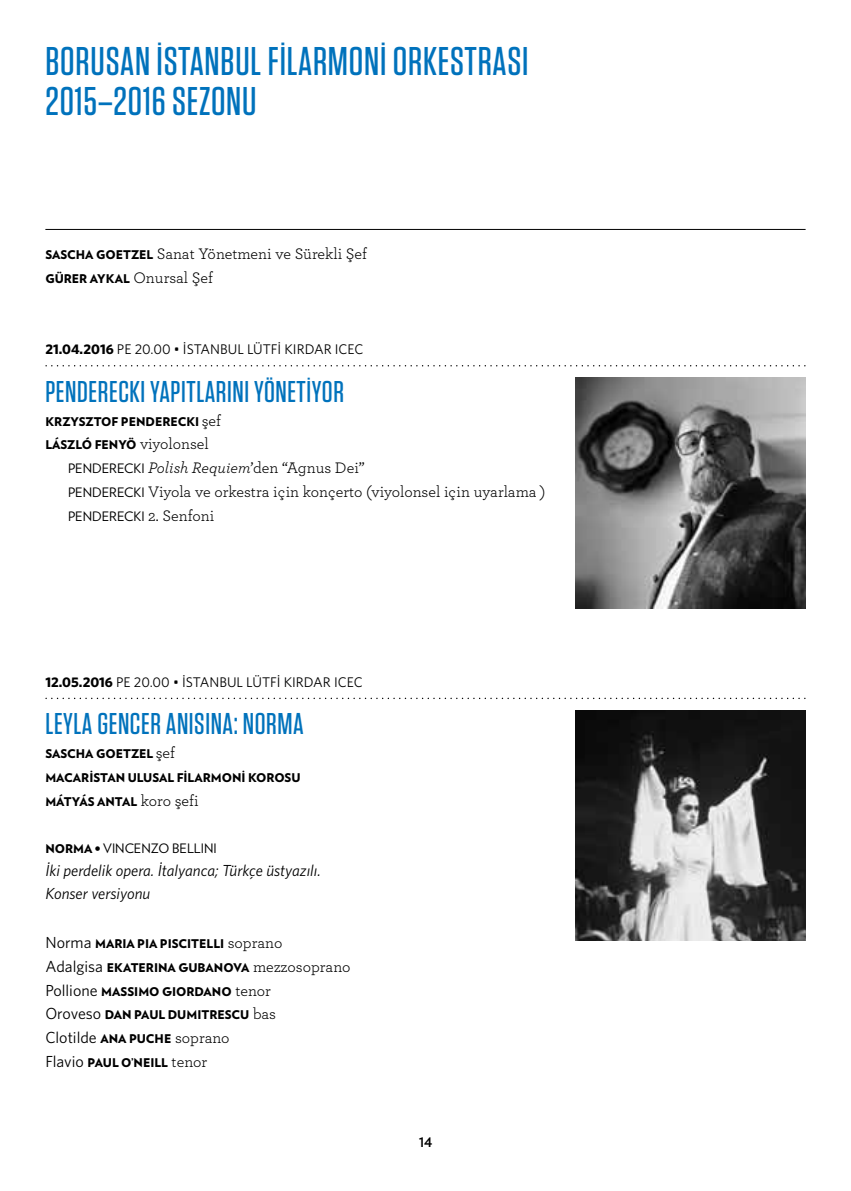
<style>
.page{position:relative;width:851px;height:1191px;background:#fff}
.page>*{position:absolute;margin:0;border:0;box-sizing:border-box;transform-origin:0 0}
.t1{font:500 40px/40px "Tungsten";letter-spacing:.02em;color:#0072bc}
.t2{font:500 30px "Tungsten";letter-spacing:.02em;color:#0072bc}
.t3{font:16px/23.8px "Archer";color:#000}
.t4{font:italic 16px/23px "Whitney";color:#000}
.t5{font:16px "Whitney";color:#000}
.t6{font:14px "Whitney";color:#000}
.t7{font:13px "Verlag";color:#000}
.t8{font:700 13px "Verlag";color:#000}
.t9{font:900 12px/23.8px "Verlag";color:#000}
.s1{font-family:"Verlag";font-weight:900;font-size:12px}
.s2{font-family:"Archer";font-weight:400;font-size:16px}
.s3{font-weight:700}
.s4{font-family:"Verlag";font-size:13px}
.s5{font-style:italic}
.s6{font-family:"Archer";font-size:16px}
.s7{font-weight:900;font-size:12px}
.s8{font-family:"Whitney";font-weight:400;font-size:16px}
.s9{font-family:"Archer"}
</style>
<div class="page">
<svg style="left:46px;top:365px;width:759px;height:1px"></svg>
<svg style="left:46px;top:697px;width:759px;height:2px"></svg>
<hr style="left:45px;top:229px;width:760px;height:1px;background:#000">
<img style="left:575px;top:378px;width:230px;height:230px">
<img style="left:575px;top:710px;width:230px;height:230px">
<h1 class="t1" style="left:45px;top:41px;width:484px">BORUSAN İSTANBUL FİLARMONİ ORKESTRASI<br>2015–2016 SEZONU</h1>
<h3 class="t3" style="left:45px;top:241px;width:323px"><span class="s1">SASCHA GOETZEL</span> Sanat Yönetmeni ve Sürekli Şef</h3>
<p class="t9" style="left:45px;top:266px;width:169px">GÜRER AYKAL <span class="s2">Onursal Şef</span></p>
<p class="t6" style="left:45px;top:340px;width:319px"><span class="s3">21.04.2016</span> PE 20.00 • İSTANBUL LÜTFİ KIRDAR ICEC</p>
<h2 class="t2" style="left:45px;top:376px;width:300px">PENDERECKI YAPITLARINI YÖNETİYOR</h2>
<p class="t9" style="left:45px;top:408px;width:177px">KRZYSZTOF PENDERECKI <span class="s2">şef<br></span>LÁSZLÓ FENYÖ <span class="s2">viyolonsel</span></p>
<h3 class="t3" style="left:68px;top:455px;width:479px"><span class="s4">PENDERECKI</span> <span class="s5">Polish Requiem</span>’den “Agnus Dei”<br><span class="s4">PENDERECKI</span> Viyola ve orkestra için konçerto (viyolonsel için uyarlama )</h3>
<p class="t7" style="left:68px;top:506px;width:148px">PENDERECKI <span class="s6">2. Senfoni</span></p>
<p class="t6" style="left:45px;top:672px;width:319px"><span class="s3">12.05.2016</span> PE 20.00 • İSTANBUL LÜTFİ KIRDAR ICEC</p>
<h2 class="t2" style="left:45px;top:708px;width:260px">LEYLA GENCER ANISINA: NORMA</h2>
<p class="t9" style="left:45px;top:741px;width:257px">SASCHA GOETZEL <span class="s2">şef<br></span>MACARİSTAN ULUSAL FİLARMONİ KOROSU<br>MÁTYÁS ANTAL <span class="s2">koro şefi</span></p>
<p class="t7" style="left:45px;top:838px;width:173px"><span class="s7">NORMA •</span> VINCENZO BELLINI</p>
<h3 class="t4" style="left:45px;top:858px;width:277px">İki perdelik opera. İtalyanca; Türkçe üstyazılı.<br>Konser versiyonu</h3>
<p class="t9" style="left:45px;top:931px;width:306px"><span class="s8">Norma</span> MARIA PIA PISCITELLI <span class="s2">soprano<br></span><span class="s8">Adalgisa</span> EKATERINA GUBANOVA <span class="s2">mezzosoprano </span><span class="s8">Pollione</span> MASSIMO GIORDANO <span class="s2">tenor<br></span><span class="s8">Oroveso</span> DAN PAUL DUMITRESCU <span class="s2">bas</span></p>
<h3 class="t5" style="left:45px;top:1027px;width:186px">Clotilde <span class="s1">ANA PUCHE</span> <span class="s9">soprano</span></h3>
<p class="t9" style="left:45px;top:1050px;width:163px"><span class="s8">Flavio</span> PAUL O’NEILL <span class="s2">tenor</span></p>
<p class="t8" style="left:418px;top:1131px;width:15px">14</p>
</div>
